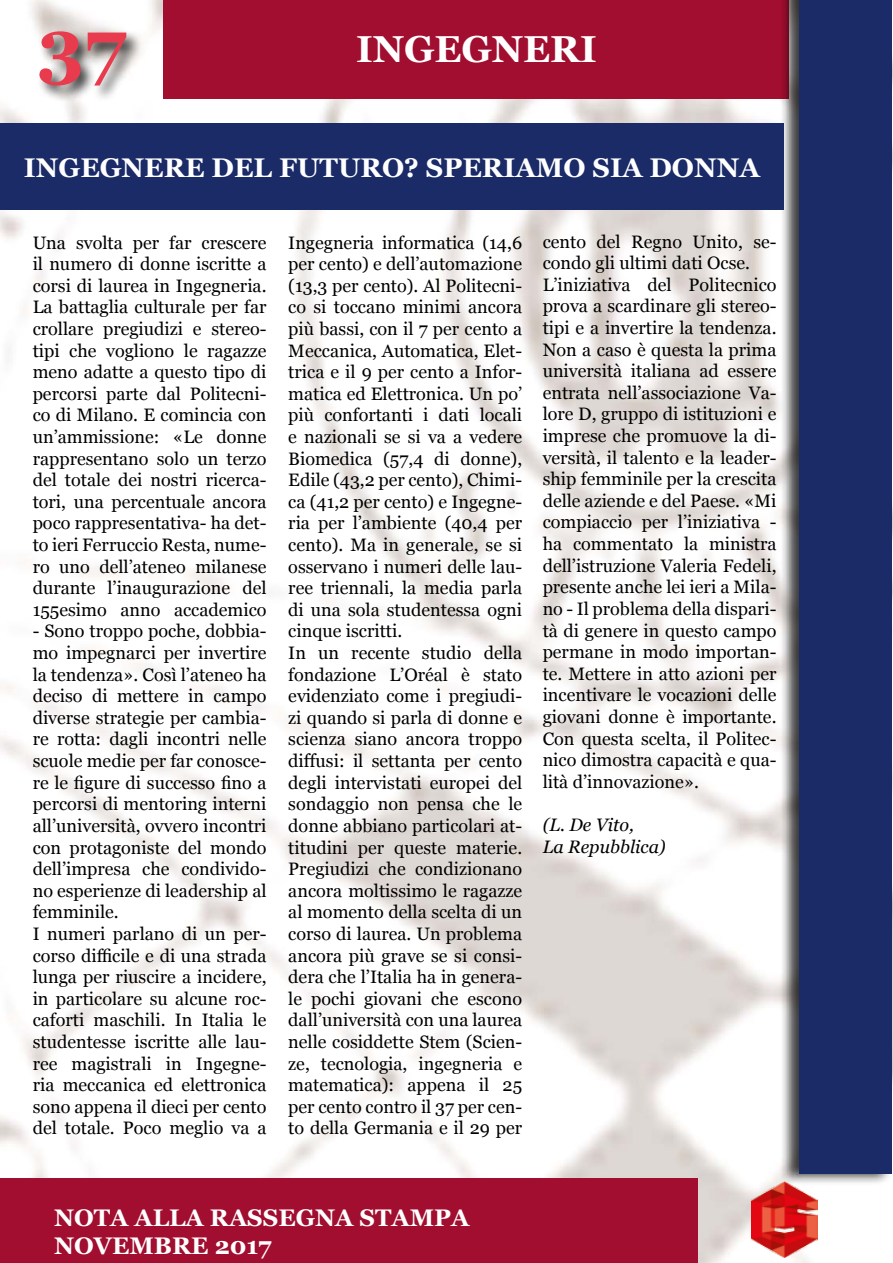
<style>
.page{position:relative;width:893px;height:1263px;background:#fff}
.page>*{position:absolute;margin:0;border:0;box-sizing:border-box;transform-origin:0 0}
.t1{font:700 75px "Georgia";color:#e83c4e}
.t2{font:700 37.5px "Georgia";color:#fff}
.t3{font:700 27px "Georgia";color:#fff}
.t4{font:700 24px/28.8px "Georgia";color:#fff}
.t5{font:18px/21.6px "Georgia";color:#000}
.t6{font:italic 18px/21.6px "Georgia";color:#000}
</style>
<div class="page">
<img style="left:0;top:0;width:818px;height:1263px">
<div style="left:164px;top:0;width:625px;height:99px;background:#a10e2f"></div>
<div style="left:780px;top:0;width:113px;height:1186px;background:#000;opacity:.75"></div>
<div style="left:799px;top:0;width:93px;height:1173px;background:#1a2b68"></div>
<img style="left:751px;top:1181px;width:66px;height:77px">
<div style="left:0;top:1178px;width:697px;height:85px;background:#a10e2f"></div>
<div style="left:37px;top:28px;width:105px;height:74px;background:#000;opacity:.75"></div>
<div style="left:0;top:123px;width:784px;height:87px;background:#1a2b68"></div>
<h1 class="t1" style="left:38px;top:-10px;width:90px">37</h1>
<h2 class="t2" style="left:356px;top:21px;width:242px">INGEGNERI</h2>
<h3 class="t3" style="left:24px;top:147px;width:737px">INGEGNERE DEL FUTURO? SPERIAMO SIA DONNA</h3>
<p class="t5" style="left:33px;top:231px;width:235px;text-align:justify">Una svolta per far crescere il numero di donne iscritte a corsi di laurea in Ingegneria.<br>La battaglia culturale per far crollare pregiudizi e stereo&shy;tipi che vogliono le ragazze meno adatte a questo tipo di percorsi parte dal Politecni&shy;co di Milano. E comincia con un’ammissione: «Le donne rappresentano solo un terzo del totale dei nostri ricerca&shy;tori, una percentuale ancora poco rappresentativa- ha det&shy;to ieri Ferruccio Resta, nume&shy;ro uno dell’ateneo milanese durante l’inaugurazione del 155esimo anno accademico</p>
<p class="t5" style="left:33px;top:620px;width:235px">- Sono troppo poche, dobbia&shy;mo impegnarci per invertire la tendenza». Così l’ateneo ha deciso di mettere in campo diverse strategie per cambia&shy;re rotta: dagli incontri nelle scuole medie per far conosce&shy;re le figure di successo fino a percorsi di mentoring interni all’università, ovvero incontri con protagoniste del mondo dell’impresa che condivido&shy;no esperienze di leadership al femminile.<br>I numeri parlano di un per&shy;corso difficile e di una strada lunga per riuscire a incidere, in particolare su alcune roc&shy;caforti maschili. In Italia le studentesse iscritte alle lau&shy;ree magistrali in Ingegne&shy;ria meccanica ed elettronica sono appena il dieci per cento del totale. Poco meglio va a</p>
<p class="t5" style="left:288px;top:231px;width:235px">Ingegneria informatica (14,6 per cento) e dell’automazione (13,3 per cento). Al Politecni&shy;co si toccano minimi ancora più bassi, con il 7 per cento a<br>Meccanica, Automatica, Elet&shy;trica e il 9 per cento a Infor&shy;matica ed Elettronica. Un po’ più confortanti i dati locali e nazionali se si va a vedere<br>Biomedica (57,4 di donne),<br>Edile (43,2 per cento), Chimi&shy;ca (41,2 per cento) e Ingegne&shy;ria per l’ambiente (40,4 per cento). Ma in generale, se si osservano i numeri delle lau&shy;ree triennali, la media parla di una sola studentessa ogni cinque iscritti.<br>In un recente studio della fondazione L’Oréal è stato evidenziato come i pregiudi&shy;zi quando si parla di donne e scienza siano ancora troppo diffusi: il settanta per cento degli intervistati europei del sondaggio non pensa che le donne abbiano particolari at&shy;titudini per queste materie.<br>Pregiudizi che condizionano ancora moltissimo le ragazze al momento della scelta di un corso di laurea. Un problema ancora più grave se si consi&shy;dera che l’Italia ha in genera&shy;le pochi giovani che escono dall’università con una laurea nelle cosiddette Stem (Scien&shy;ze, tecnologia, ingegneria e matematica): appena il 25 per cento contro il 37 per cen&shy;to della Germania e il 29 per</p>
<p class="t5" style="left:543px;top:230px;width:235px">cento del Regno Unito, se&shy;condo gli ultimi dati Ocse.<br>L’iniziativa del Politecnico prova a scardinare gli stereo&shy;tipi e a invertire la tendenza.<br>Non a caso è questa la prima università italiana ad essere entrata nell’associazione Va&shy;lore D, gruppo di istituzioni e imprese che promuove la di&shy;versità, il talento e la leader&shy;ship femminile per la crescita delle aziende e del Paese. «Mi compiaccio per l’iniziativa - ha commentato la ministra dell’istruzione Valeria Fedeli, presente anche lei ieri a Mila&shy;no - Il problema della dispari&shy;tà di genere in questo campo permane in modo importan&shy;te. Mettere in atto azioni per incentivare le vocazioni delle giovani donne è importante.<br>Con questa scelta, il Politec&shy;nico dimostra capacità e qua&shy;lità d’innovazione».</p>
<p class="t6" style="left:543px;top:813px;width:125px">(L. De Vito,<br>La Repubblica)</p>
<h3 class="t4" style="left:54px;top:1201px;width:417px">NOTA ALLA RASSEGNA STAMPA<br>NOVEMBRE 2017</h3>
</div>
